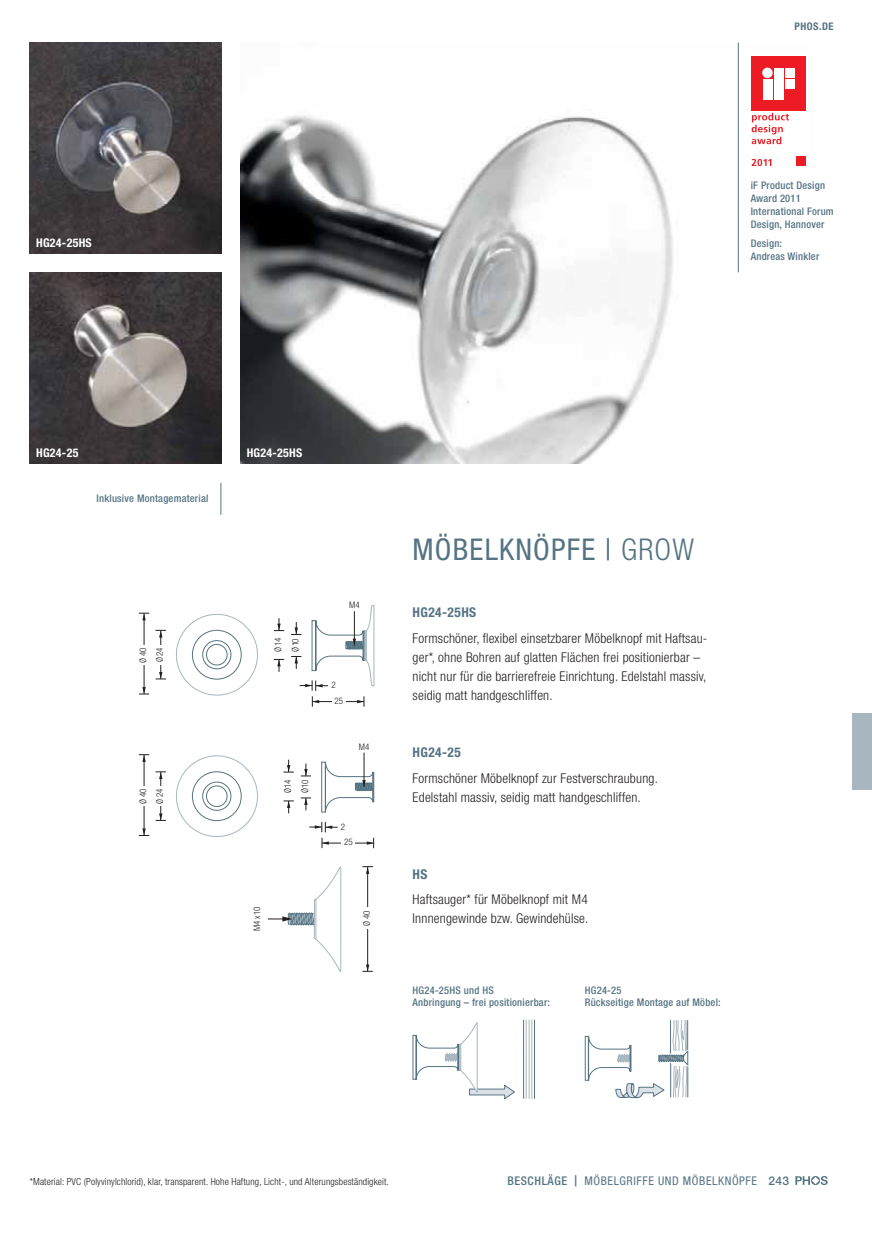
<style>
.page{position:relative;width:872px;height:1234px;background:#fff}
.page>*{position:absolute;margin:0;border:0;box-sizing:border-box;transform-origin:0 0}
.t1{font:condensed 30px "Helvetica Neue LT Std";letter-spacing:.04em;color:#557483}
.t2{font:300 condensed 13.5px/19.2px "Helvetica Neue LT Std";letter-spacing:.015em;color:#231f20}
.t3{font:700 condensed 13.5px "Helvetica Neue LT Std";letter-spacing:.03em;color:#557483}
.t4{font:condensed 12px "Helvetica Neue LT Std";letter-spacing:.05em;color:#557483}
.t5{font:700 condensed 12px "Helvetica Neue LT Std";letter-spacing:.02em;color:#fff}
.t6{font:500 12px "Helvetica Neue LT Std";color:#557483}
.t7{font:500 condensed 10.5px/12.8px "Helvetica Neue LT Std";letter-spacing:.02em;color:#557483}
.t8{font:700 condensed 10.5px "Helvetica Neue LT Std";letter-spacing:.05em;color:#557483}
.t9{font:300 condensed 9.75px "Helvetica Neue LT Std";letter-spacing:.015em;color:#231f20}
.t10{font:300 condensed 9px/16.6px "Helvetica Neue LT Std";color:#231f20}
.s1{font-weight:300}
.s2{font-weight:500}
.s3{font-weight:500;font-stretch:normal;font-size:11.25px}
</style>
<div class="page">
<img style="left:240px;top:43px;width:499px;height:420px">
<svg style="left:751px;top:113px;width:38px;height:31px"></svg>
<div style="left:796px;top:157px;width:10px;height:9px;background:#ed1c24"></div>
<div style="left:751px;top:57px;width:55px;height:54px;background:#ed1c24"></div>
<div style="left:763px;top:80px;width:9px;height:20px;background:#fff"></div>
<div style="left:762px;top:68px;width:10px;height:10px;background:#fff;border-radius:50%"></div>
<div style="left:785px;top:68px;width:10px;height:9px;background:#fff"></div>
<div style="left:774px;top:68px;width:9px;height:32px;background:#fff"></div>
<div style="left:785px;top:80px;width:10px;height:9px;background:#fff"></div>
<svg style="left:751px;top:159px;width:20px;height:7px"></svg>
<img style="left:30px;top:43px;width:191px;height:210px">
<img style="left:30px;top:272px;width:191px;height:191px">
<svg style="left:268px;top:866px;width:73px;height:105px"></svg>
<hr style="left:367px;top:866px;width:1px;height:105px;background:#231f20">
<svg style="left:362px;top:964px;width:11px;height:7px"></svg>
<svg style="left:362px;top:866px;width:11px;height:7px"></svg>
<div style="left:363px;top:907px;width:11px;height:21px;background:#fff"></div>
<hr style="left:144px;top:754px;width:1px;height:81px;background:#231f20">
<svg style="left:139px;top:828px;width:10px;height:8px"></svg>
<svg style="left:139px;top:754px;width:10px;height:7px"></svg>
<div style="left:140px;top:786px;width:8px;height:20px;background:#fff"></div>
<div style="left:176px;top:755px;width:82px;height:81px;border:1px solid #a7b6bf;border-radius:50%"></div>
<div style="left:206px;top:785px;width:21px;height:21px;border:1px solid #557483;border-radius:50%"></div>
<div style="left:192px;top:771px;width:50px;height:49px;border:1px solid #557483;border-radius:50%"></div>
<div style="left:202px;top:781px;width:29px;height:29px;border:1px solid #557483;border-radius:50%"></div>
<hr style="left:160px;top:771px;width:1px;height:49px;background:#231f20">
<svg style="left:156px;top:813px;width:10px;height:8px"></svg>
<svg style="left:155px;top:771px;width:11px;height:7px"></svg>
<div style="left:156px;top:786px;width:9px;height:19px;background:#fff"></div>
<svg style="left:301px;top:763px;width:10px;height:13px"></svg>
<svg style="left:301px;top:797px;width:10px;height:13px"></svg>
<svg style="left:283px;top:759px;width:11px;height:13px"></svg>
<svg style="left:283px;top:800px;width:11px;height:13px"></svg>
<hr style="left:322px;top:842px;width:51px;height:1px;background:#231f20">
<svg style="left:367px;top:837px;width:7px;height:11px"></svg>
<div style="left:342px;top:838px;width:13px;height:8px;background:#fff"></div>
<svg style="left:309px;top:821px;width:29px;height:27px"></svg>
<hr style="left:364px;top:752px;width:1px;height:34px;background:#231f20">
<svg style="left:321px;top:761px;width:53px;height:51px"></svg>
<svg style="left:584px;top:1020px;width:104px;height:79px"></svg>
<hr style="left:144px;top:613px;width:1px;height:80px;background:#231f20">
<svg style="left:139px;top:687px;width:10px;height:7px"></svg>
<svg style="left:139px;top:612px;width:10px;height:8px"></svg>
<div style="left:140px;top:645px;width:8px;height:19px;background:#fff"></div>
<div style="left:176px;top:614px;width:82px;height:81px;border:1px solid #a7b6bf;border-radius:50%"></div>
<div style="left:206px;top:644px;width:21px;height:21px;border:1px solid #557483;border-radius:50%"></div>
<div style="left:192px;top:629px;width:50px;height:50px;border:1px solid #557483;border-radius:50%"></div>
<div style="left:202px;top:640px;width:29px;height:29px;border:1px solid #557483;border-radius:50%"></div>
<hr style="left:160px;top:630px;width:1px;height:48px;background:#231f20">
<svg style="left:156px;top:671px;width:10px;height:8px"></svg>
<svg style="left:155px;top:630px;width:11px;height:7px"></svg>
<div style="left:156px;top:644px;width:9px;height:20px;background:#fff"></div>
<svg style="left:274px;top:618px;width:10px;height:13px"></svg>
<svg style="left:274px;top:659px;width:10px;height:12px"></svg>
<hr style="left:312px;top:701px;width:52px;height:1px;background:#231f20">
<svg style="left:312px;top:696px;width:7px;height:10px"></svg>
<svg style="left:357px;top:696px;width:8px;height:10px"></svg>
<div style="left:332px;top:697px;width:13px;height:7px;background:#fff"></div>
<svg style="left:291px;top:605px;width:84px;height:85px"></svg>
<hr style="left:523px;top:1019px;width:1px;height:79px;background:#557483">
<hr style="left:534px;top:1019px;width:1px;height:79px;background:#557483">
<hr style="left:531px;top:1019px;width:1px;height:79px;background:#a7b6bf">
<hr style="left:526px;top:1019px;width:1px;height:79px;background:#a7b6bf">
<hr style="left:529px;top:1019px;width:1px;height:79px;background:#a7b6bf">
<svg style="left:412px;top:1022px;width:103px;height:77px"></svg>
<hr style="left:221px;top:483px;width:1px;height:31px;background:#557483">
<hr style="left:738px;top:43px;width:1px;height:229px;background:#557483">
<svg style="left:795px;top:1176px;width:32px;height:8px"></svg>
<div style="left:853px;top:712px;width:19px;height:77px;background:#a7b6bf"></div>
<p class="t5" style="left:36px;top:235px;width:57px">HG24-25HS</p>
<p class="t8" style="left:794px;top:20px;width:41px">PHOS.DE</p>
<p class="t7" style="left:750px;top:180px;width:84px">iF Product Design<br>Award 2011<br>International Forum<br>Design, Hannover</p>
<p class="t7" style="left:750px;top:238px;width:70px">Design:<br>Andreas Winkler</p>
<p class="t5" style="left:36px;top:446px;width:44px">HG24-25</p>
<p class="t7" style="left:97px;top:493px;width:113px">Inklusive Montagematerial</p>
<p class="t10" style="left:136px;top:662px;width:17px;rotate:-90deg">Ø 40<br>Ø 24</p>
<p class="t10" style="left:136px;top:803px;width:17px;rotate:-90deg">Ø 40<br>Ø 24</p>
<p class="t5" style="left:247px;top:446px;width:57px">HG24-25HS</p>
<p class="t10" style="left:270px;top:651px;width:15px;line-height:17.2px;rotate:-90deg">Ø 14<br>Ø 10</p>
<p class="t10" style="left:280px;top:793px;width:15px;line-height:17.2px;rotate:-90deg">Ø 14<br>Ø 10</p>
<p class="t10" style="left:349px;top:597px;width:12px">M4</p>
<p class="t10" style="left:331px;top:677px;width:6px">2</p>
<p class="t10" style="left:334px;top:693px;width:10px">25</p>
<p class="t10" style="left:359px;top:739px;width:12px">M4</p>
<p class="t10" style="left:341px;top:819px;width:6px">2</p>
<p class="t10" style="left:344px;top:834px;width:10px">25</p>
<p class="t10" style="left:250px;top:930px;width:26px;rotate:-90deg">M4 x 10</p>
<p class="t10" style="left:359px;top:925px;width:17px;rotate:-90deg">Ø 40</p>
<h1 class="t1" style="left:412px;top:538px;width:283px">MÖBELKNÖPFE | <span class="s1">GROW</span></h1>
<p class="t3" style="left:412px;top:604px;width:65px">HG24-25HS</p>
<p class="t2" style="left:412px;top:629px;width:296px">Formschöner, flexibel einsetzbarer Möbelknopf mit Haftsau&shy;ger*, ohne Bohren auf glatten Flächen frei positionierbar – nicht nur für die barrierefreie Einrichtung. Edelstahl massiv, seidig matt handgeschliffen.</p>
<p class="t3" style="left:412px;top:744px;width:50px">HG24-25</p>
<p class="t2" style="left:412px;top:770px;width:247px">Formschöner Möbelknopf zur Festverschraubung.<br>Edelstahl massiv, seidig matt handgeschliffen.</p>
<p class="t3" style="left:412px;top:865px;width:16px">HS</p>
<p class="t2" style="left:412px;top:891px;width:177px">Haftsauger* für Möbelknopf mit M4<br>Innnengewinde bzw. Gewindehülse.</p>
<p class="t7" style="left:412px;top:984px;width:139px">HG24-25HS und HS<br>Anbringung – frei positionierbar:</p>
<p class="t7" style="left:585px;top:984px;width:137px">HG24-25<br>Rückseitige Montage auf Möbel:</p>
<p class="t4" style="left:507px;top:1176px;width:251px"><span class="s2">BESCHLÄGE</span> <span class="s3">|</span> MÖBELGRIFFE UND MÖBELKNÖPFE</p>
<p class="t9" style="left:30px;top:1177px;width:361px">*Material: PVC (Polyvinylchlorid), klar, transparent. Hohe Haftung, Licht-, und Alterungsbeständigkeit.</p>
<p class="t6" style="left:768px;top:1173px;width:22px">243</p>
</div>
